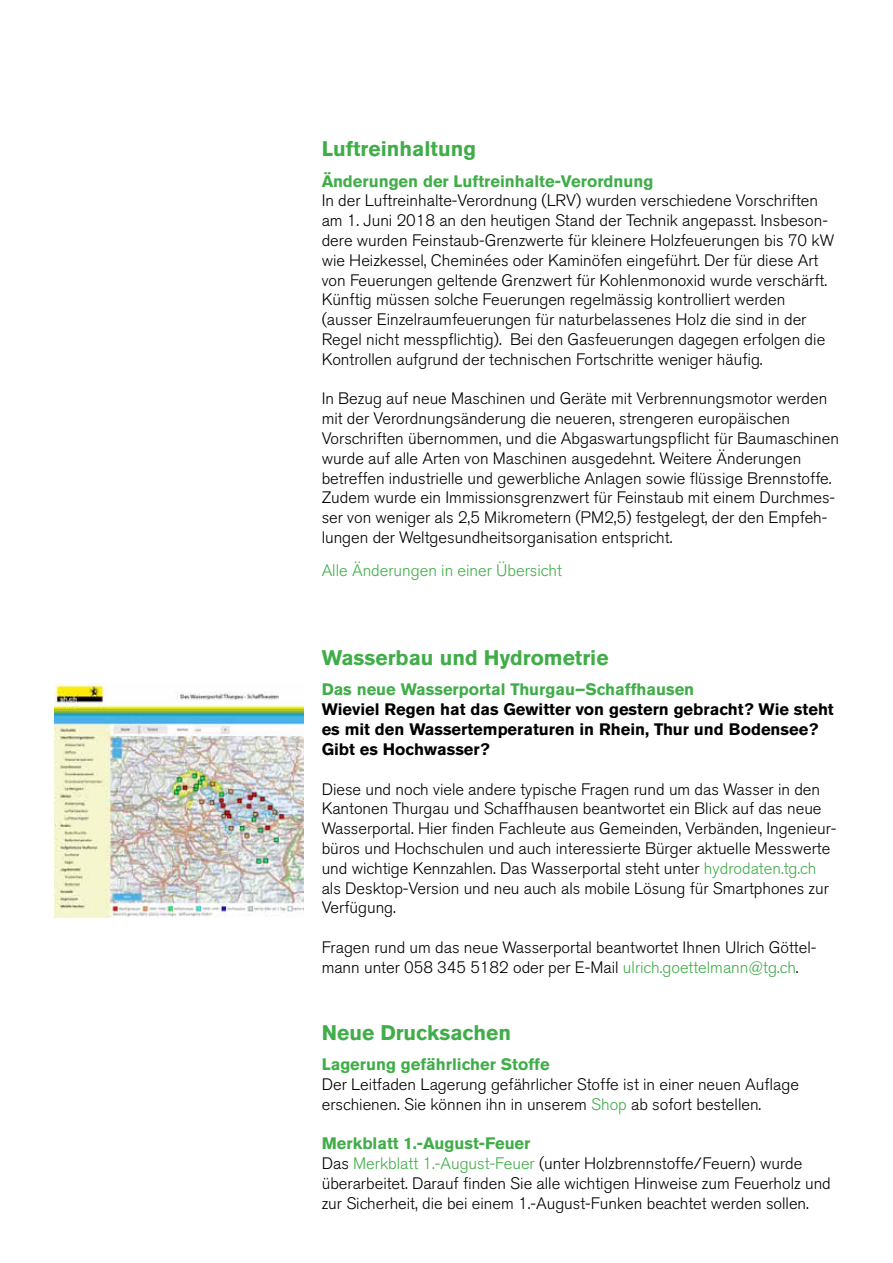
<style>
.page{position:relative;width:893px;height:1263px;background:#fff}
.page>*{position:absolute;margin:0;border:0;box-sizing:border-box;transform-origin:0 0}
.t1{font:700 21px "Akzidenz Grotesk BQ";color:#41ad49}
.t2{font:300 16.5px/19.8px "Akzidenz Grotesk BQ";color:#000}
.t3{font:700 16.5px/19.8px "Akzidenz Grotesk BQ";color:#000}
.t4{font:700 16.5px "Akzidenz Grotesk BQ";color:#41ad49}
.t5{font:300 16.5px "Akzidenz Grotesk BQ";color:#41ad49}
.s1{color:#41ad49}
.s2{font-weight:700;color:#41ad49}
</style>
<div class="page">
<img style="left:54px;top:683px;width:250px;height:234px">
<p class="t1" style="left:322px;top:137px;width:156px">Luftreinhaltung</p>
<p class="t4" style="left:322px;top:171px;width:333px">Änderungen der Luftreinhalte-Verordnung</p>
<p class="t2" style="left:322px;top:191px;width:514px">In der Luftreinhalte-Verordnung (LRV) wurden verschiedene Vorschriften am 1. Juni 2018 an den heutigen Stand der Technik angepasst. Insbeson&shy;dere wurden Feinstaub-Grenzwerte für kleinere Holzfeuerungen bis 70 kW wie Heizkessel, Cheminées oder Kaminöfen eingeführt. Der für diese Art von Feuerungen geltende Grenzwert für Kohlenmonoxid wurde verschärft.<br>Künftig müssen solche Feuerungen regelmässig kontrolliert werden (ausser Einzelraumfeuerungen für naturbelassenes Holz die sind in der Regel nicht messpflichtig). Bei den Gasfeuerungen dagegen erfolgen die Kontrollen aufgrund der technischen Fortschritte weniger häufig.</p>
<p class="t2" style="left:322px;top:389px;width:519px">In Bezug auf neue Maschinen und Geräte mit Verbrennungsmotor werden mit der Verordnungsänderung die neueren, strengeren europäischen Vorschriften übernommen, und die Abgaswartungspflicht für Baumaschinen wurde auf alle Arten von Maschinen ausgedehnt. Weitere Änderungen betreffen industrielle und gewerbliche Anlagen sowie flüssige Brennstoffe.<br>Zudem wurde ein Immissionsgrenzwert für Feinstaub mit einem Durchmes&shy;ser von weniger als 2,5 Mikrometern (PM2,5) festgelegt, der den Empfeh&shy;lungen der Weltgesundheitsorganisation entspricht.</p>
<p class="t5" style="left:322px;top:561px;width:242px">Alle Änderungen in einer Übersicht</p>
<p class="t1" style="left:322px;top:645px;width:288px">Wasserbau und Hydrometrie</p>
<p class="t4" style="left:322px;top:680px;width:374px">Das neue Wasserportal Thurgau–Schaffhausen</p>
<p class="t3" style="left:322px;top:700px;width:514px">Wieviel Regen hat das Gewitter von gestern gebracht? Wie steht es mit den Wassertemperaturen in Rhein, Thur und Bodensee?<br>Gibt es Hochwasser?</p>
<p class="t2" style="left:322px;top:779px;width:516px">Diese und noch viele andere typische Fragen rund um das Wasser in den Kantonen Thurgau und Schaffhausen beantwortet ein Blick auf das neue Wasserportal. Hier finden Fachleute aus Gemeinden, Verbänden, Ingenieur&shy;büros und Hochschulen und auch interessierte Bürger aktuelle Messwerte und wichtige Kennzahlen. Das Wasserportal steht unter <span class="s1">hydrodaten.tg.ch </span>als Desktop-Version und neu auch als mobile Lösung für Smartphones zur Verfügung.</p>
<p class="t2" style="left:322px;top:938px;width:496px">Fragen rund um das neue Wasserportal beantwortet Ihnen Ulrich Göttel&shy;mann unter 058 345 5182 oder per E-Mail <span class="s1">ulrich.goettelmann@tg.ch</span>.</p>
<p class="t1" style="left:322px;top:1021px;width:191px">Neue Drucksachen</p>
<p class="t4" style="left:322px;top:1055px;width:229px">Lagerung gefährlicher Stoffe</p>
<p class="t2" style="left:322px;top:1075px;width:479px">Der Leitfaden Lagerung gefährlicher Stoffe ist in einer neuen Auflage erschienen. Sie können ihn in unserem <span class="s1">Shop</span> ab sofort bestellen.</p>
<p class="t2" style="left:322px;top:1134px;width:511px"><span class="s2">Merkblatt 1.-August-Feuer<br></span>Das <span class="s1">Merkblatt 1.-August-Feuer</span> (unter Holzbrennstoffe/Feuern) wurde überarbeitet. Darauf finden Sie alle wichtigen Hinweise zum Feuerholz und zur Sicherheit, die bei einem 1.-August-Funken beachtet werden sollen.</p>
</div>
